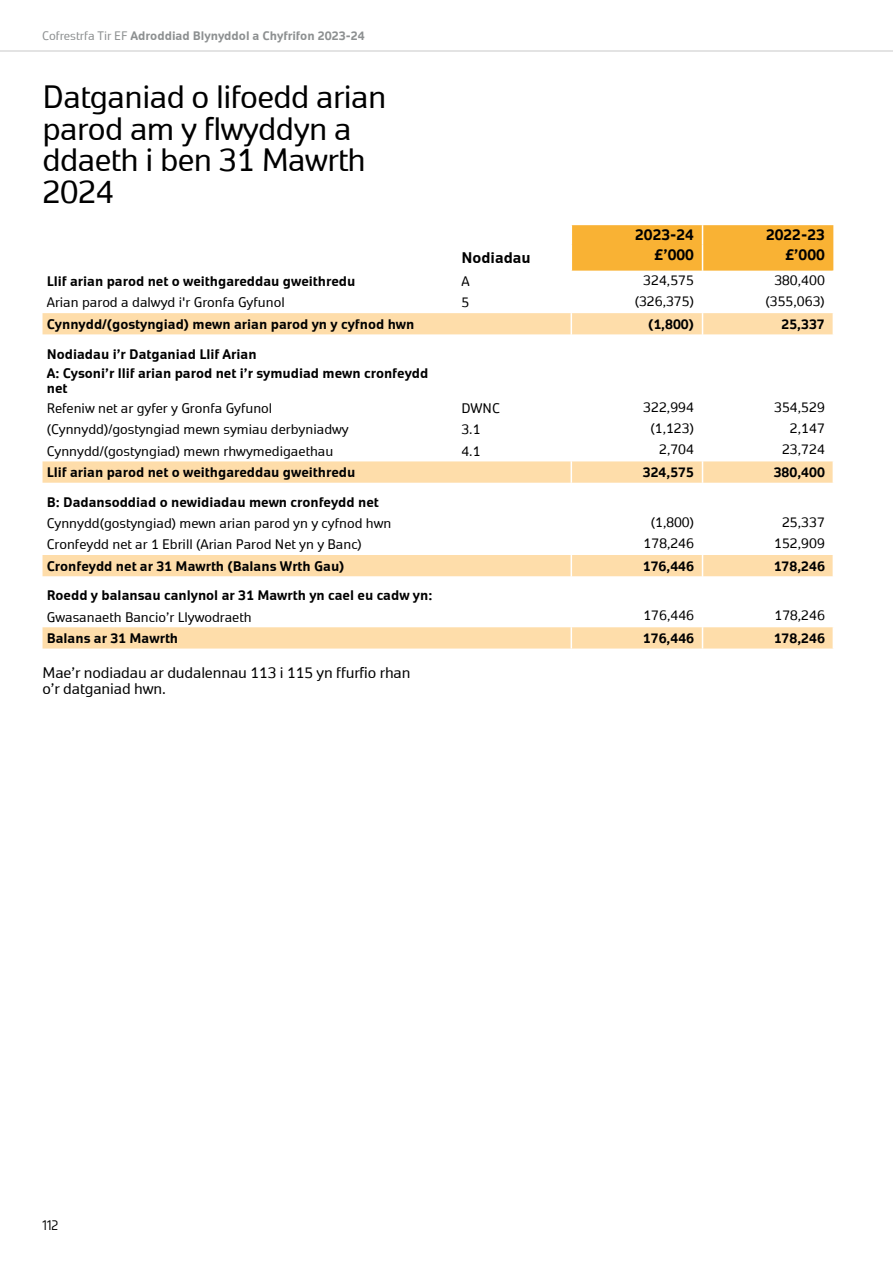
<style>
.page{position:relative;width:893px;height:1263px;background:#fff}
.page>*{position:absolute;margin:0;border:0;box-sizing:border-box;transform-origin:0 0}
.t1{font:31.5px/31.5px "Geo";letter-spacing:-.02em;color:#000}
.t2{font:15px/16.5px "Geo";letter-spacing:-.01em;color:#000}
.t3{font:700 15px "Geo";color:#000}
.t4{font:700 13.5px/19.8px "Geo";color:#000}
.t5{font:13.5px "Geo";color:#000}
.t6{font:13.5px "Geo Headline";color:#000}
.t7{font:700 12px "Geo";color:#8d9091}
.s1{font-weight:400}
</style>
<div class="page">
<svg style="left:43px;top:313px;width:790px;height:335px"></svg>
<svg style="left:571px;top:225px;width:263px;height:139px"></svg>
<hr style="left:571px;top:364px;width:1px;height:34px;background:#fff">
<hr style="left:702px;top:364px;width:1px;height:34px;background:#fff">
<svg style="left:571px;top:398px;width:1px;height:250px"></svg>
<svg style="left:702px;top:398px;width:1px;height:250px"></svg>
<hr style="left:179px;top:50px;width:178px;height:1px;background:#e3e3e3">
<hr style="left:357px;top:50px;width:179px;height:1px;background:#e3e3e3">
<hr style="left:536px;top:50px;width:178px;height:1px;background:#e3e3e3">
<hr style="left:714px;top:50px;width:179px;height:1px;background:#e3e3e3">
<hr style="left:0;top:50px;width:179px;height:1px;background:#e3e3e3">
<p class="t7" style="left:42px;top:30px;width:324px"><span class="s1">Cofrestrfa Tir EF</span> Adroddiad Blynyddol a Chyfrifon 2023-24</p>
<h1 class="t1" style="left:43px;top:81px;width:346px">Datganiad o lifoedd arian parod am y flwyddyn a ddaeth i ben 31 Mawrth<br>2024</h1>
<p class="t3" style="left:635px;top:227px;width:60px">2023-24</p>
<p class="t3" style="left:766px;top:227px;width:60px">2022-23</p>
<p class="t3" style="left:461px;top:250px;width:71px">Nodiadau</p>
<p class="t3" style="left:655px;top:246px;width:41px">£’000</p>
<p class="t3" style="left:785px;top:246px;width:41px">£’000</p>
<p class="t4" style="left:47px;top:272px;width:310px">Llif arian parod net o weithgareddau gweithredu</p>
<p class="t5" style="left:461px;top:274px;width:10px">A</p>
<p class="t5" style="left:643px;top:273px;width:52px">324,575</p>
<p class="t5" style="left:774px;top:273px;width:52px">380,400</p>
<p class="t5" style="left:47px;top:295px;width:239px">Arian parod a dalwyd i'r Gronfa Gyfunol</p>
<p class="t5" style="left:461px;top:295px;width:9px">5</p>
<p class="t5" style="left:635px;top:294px;width:61px">(326,375)</p>
<p class="t5" style="left:766px;top:294px;width:61px">(355,063)</p>
<p class="t4" style="left:47px;top:314px;width:369px">Cynnydd/(gostyngiad) mewn arian parod yn y cyfnod hwn</p>
<p class="t4" style="left:648px;top:314px;width:47px">(1,800)</p>
<p class="t4" style="left:781px;top:314px;width:45px">25,337</p>
<p class="t4" style="left:47px;top:344px;width:383px">Nodiadau i’r Datganiad Llif Arian<br>A: Cysoni’r llif arian parod net i’r symudiad mewn cronfeydd</p>
<p class="t4" style="left:47px;top:379px;width:22px">net</p>
<p class="t5" style="left:47px;top:401px;width:227px">Refeniw net ar gyfer y Gronfa Gyfunol</p>
<p class="t5" style="left:461px;top:401px;width:40px">DWNC</p>
<p class="t5" style="left:643px;top:400px;width:52px">322,994</p>
<p class="t5" style="left:774px;top:400px;width:52px">354,529</p>
<p class="t5" style="left:47px;top:422px;width:303px">(Cynnydd)/gostyngiad mewn symiau derbyniadwy</p>
<p class="t5" style="left:461px;top:422px;width:21px">3.1</p>
<p class="t5" style="left:650px;top:421px;width:45px">(1,123)</p>
<p class="t5" style="left:790px;top:421px;width:36px">2,147</p>
<p class="t5" style="left:47px;top:443px;width:288px">Cynnydd/(gostyngiad) mewn rhwymedigaethau</p>
<p class="t5" style="left:461px;top:443px;width:21px">4.1</p>
<p class="t5" style="left:659px;top:442px;width:36px">2,704</p>
<p class="t5" style="left:782px;top:442px;width:44px">23,724</p>
<p class="t4" style="left:47px;top:462px;width:310px">Llif arian parod net o weithgareddau gweithredu</p>
<p class="t4" style="left:643px;top:462px;width:53px">324,575</p>
<p class="t4" style="left:774px;top:462px;width:53px">380,400</p>
<p class="t4" style="left:47px;top:492px;width:333px">B: Dadansoddiad o newidiadau mewn cronfeydd net</p>
<p class="t5" style="left:47px;top:516px;width:346px">Cynnydd(gostyngiad) mewn arian parod yn y cyfnod hwn</p>
<p class="t5" style="left:651px;top:514px;width:45px">(1,800)</p>
<p class="t5" style="left:782px;top:514px;width:44px">25,337</p>
<p class="t5" style="left:47px;top:537px;width:317px">Cronfeydd net ar 1 Ebrill (Arian Parod Net yn y Banc)</p>
<p class="t5" style="left:644px;top:536px;width:52px">178,246</p>
<p class="t5" style="left:774px;top:536px;width:52px">152,909</p>
<p class="t4" style="left:47px;top:556px;width:299px">Cronfeydd net ar 31 Mawrth (Balans Wrth Gau)</p>
<p class="t4" style="left:643px;top:556px;width:53px">176,446</p>
<p class="t4" style="left:774px;top:556px;width:53px">178,246</p>
<p class="t4" style="left:47px;top:586px;width:387px">Roedd y balansau canlynol ar 31 Mawrth yn cael eu cadw yn:</p>
<p class="t5" style="left:47px;top:609px;width:206px">Gwasanaeth Bancio’r Llywodraeth</p>
<p class="t5" style="left:643px;top:608px;width:52px">176,446</p>
<p class="t5" style="left:774px;top:608px;width:52px">178,246</p>
<p class="t4" style="left:47px;top:628px;width:133px">Balans ar 31 Mawrth</p>
<p class="t4" style="left:643px;top:628px;width:53px">176,446</p>
<p class="t4" style="left:774px;top:628px;width:53px">178,246</p>
<p class="t2" style="left:43px;top:664px;width:370px">Mae’r nodiadau ar dudalennau 113 i 115 yn ffurfio rhan o’r datganiad hwn.</p>
<p class="t6" style="left:43px;top:1218px;width:17px">112</p>
</div>
